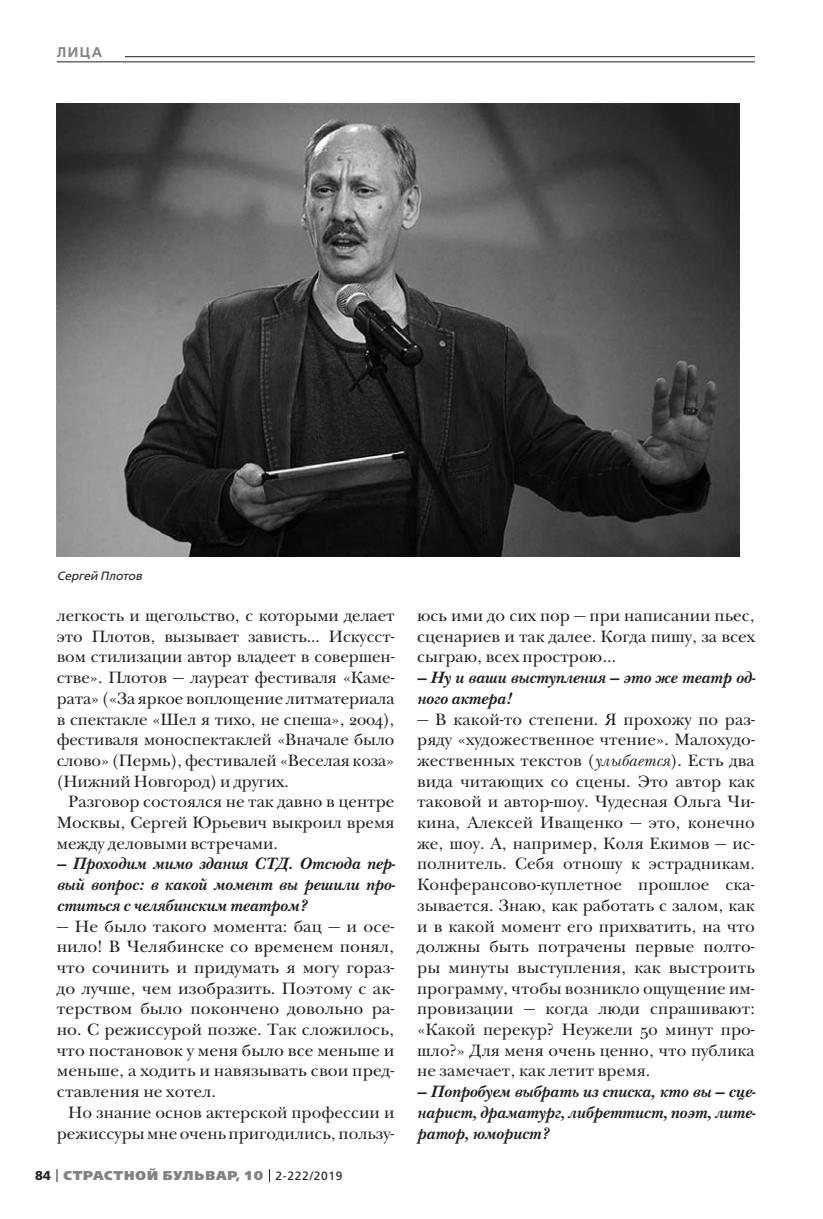
<style>
.page{position:relative;width:823px;height:1219px;background:#fff}
.page>*{position:absolute;margin:0;border:0;box-sizing:border-box;transform-origin:0 0}
.t1{font:17px/20.6px "New Baskerville ITC";color:#231f20;text-align:justify}
.t2{font:italic 700 17px/20.6px "New Baskerville ITC";color:#231f20;text-align:justify}
.t3{font:600 14px "Free Set";color:#808285}
.t4{font:800 12.8px "Free Set";letter-spacing:.07em;color:#808285}
.t5{font:italic 12px "Free Set";color:#231f20}
.s1{font-weight:700;color:#231f20}
.s2{font-weight:400;font-size:12px;color:#231f20}
.s3{font-style:italic}
</style>
<div class="page">
<svg style="left:57px;top:1169px;width:1px;height:13px"></svg>
<svg style="left:269px;top:1169px;width:1px;height:13px"></svg>
<hr style="left:57px;top:56px;width:697px;height:1px;background:#231f20">
<div style="left:57px;top:41px;width:68px;height:21px;background:#fff"></div>
<hr style="left:57px;top:62px;width:697px;height:1px;background:#231f20">
<img style="left:57px;top:103px;width:682px;height:454px">
<p class="t3" style="left:57px;top:45px;width:47px">ЛИЦА</p>
<p class="t5" style="left:57px;top:570px;width:87px">Сергей Плотов</p>
<p class="t1" style="left:57px;top:607px;width:339px">легкость и щегольство, с которыми делает это Плотов, вызывает зависть... Искусст&shy;вом стилизации автор владеет в совершен&shy;стве». Плотов — лауреат фестиваля «Каме&shy;рата» («За яркое воплощение литматериала в спектакле «Шел я тихо, не спеша», 2004), фестиваля моноспектаклей «Вначале было слово» (Пермь), фестивалей «Веселая коза» (Нижний Новгород) и других.</p>
<p class="t1" style="left:57px;top:793px;width:339px;text-indent:11px">Разговор состоялся не так давно в центре Москвы, Сергей Юрьевич выкроил время между деловыми встречами.</p>
<p class="t2" style="left:57px;top:855px;width:340px">— Проходим мимо здания СТД. Отсюда пер&shy;вый вопрос: в какой момент вы решили про&shy;ститься с челябинским театром?</p>
<p class="t1" style="left:57px;top:917px;width:339px">— Не было такого момента: бац — и осе&shy;нило! В Челябинске со временем понял, что сочинить и придумать я могу гораз&shy;до лучше, чем изобразить. Поэтому с ак&shy;терством было покончено довольно ра&shy;но. С режиссурой позже. Так сложилось, что постановок у меня было все меньше и меньше, а ходить и навязывать свои пред&shy;ставления не хотел.</p>
<p class="t1" style="left:57px;top:1104px;width:339px;text-align:right">Но знание основ актерской профессии и режиссуры мне очень пригодились, пользу-</p>
<p class="t4" style="left:35px;top:1169px;width:309px"><span class="s1">84</span> СТРАСТНОЙ БУЛЬВАР, 10 <span class="s2">2-222/2019</span></p>
<p class="t1" style="left:417px;top:607px;width:339px">юсь ими до сих пор — при написании пьес, сценариев и так далее. Когда пишу, за всех сыграю, всех прострою…</p>
<p class="t2" style="left:417px;top:669px;width:340px">— Ну и ваши выступления — это же театр од&shy;ного актера!</p>
<p class="t1" style="left:417px;top:710px;width:339px">— В какой-то степени. Я прохожу по раз&shy;ряду «художественное чтение». Малохудо&shy;жественных текстов (<span class="s3">улыбается</span>). Есть два вида читающих со сцены. Это автор как таковой и автор-шоу. Чудесная Ольга Чи&shy;кина, Алексей Иващенко — это, конечно же, шоу. А, например, Коля Екимов — ис&shy;полнитель. Себя отношу к эстрадникам.<br>Конферансово-куплетное прошлое ска&shy;зывается. Знаю, как работать с залом, как и в какой момент его прихватить, на что должны быть потрачены первые полто&shy;ры минуты выступления, как выстроить программу, чтобы возникло ощущение им&shy;провизации — когда люди спрашивают: «Какой перекур? Неужели 50 минут про&shy;шло?» Для меня очень ценно, что публика не замечает, как летит время.</p>
<p class="t2" style="left:417px;top:1083px;width:340px">— Попробуем выбрать из списка, кто вы — сце&shy;нарист, драматург, либреттист, поэт, лите&shy;ратор, юморист?</p>
</div>
